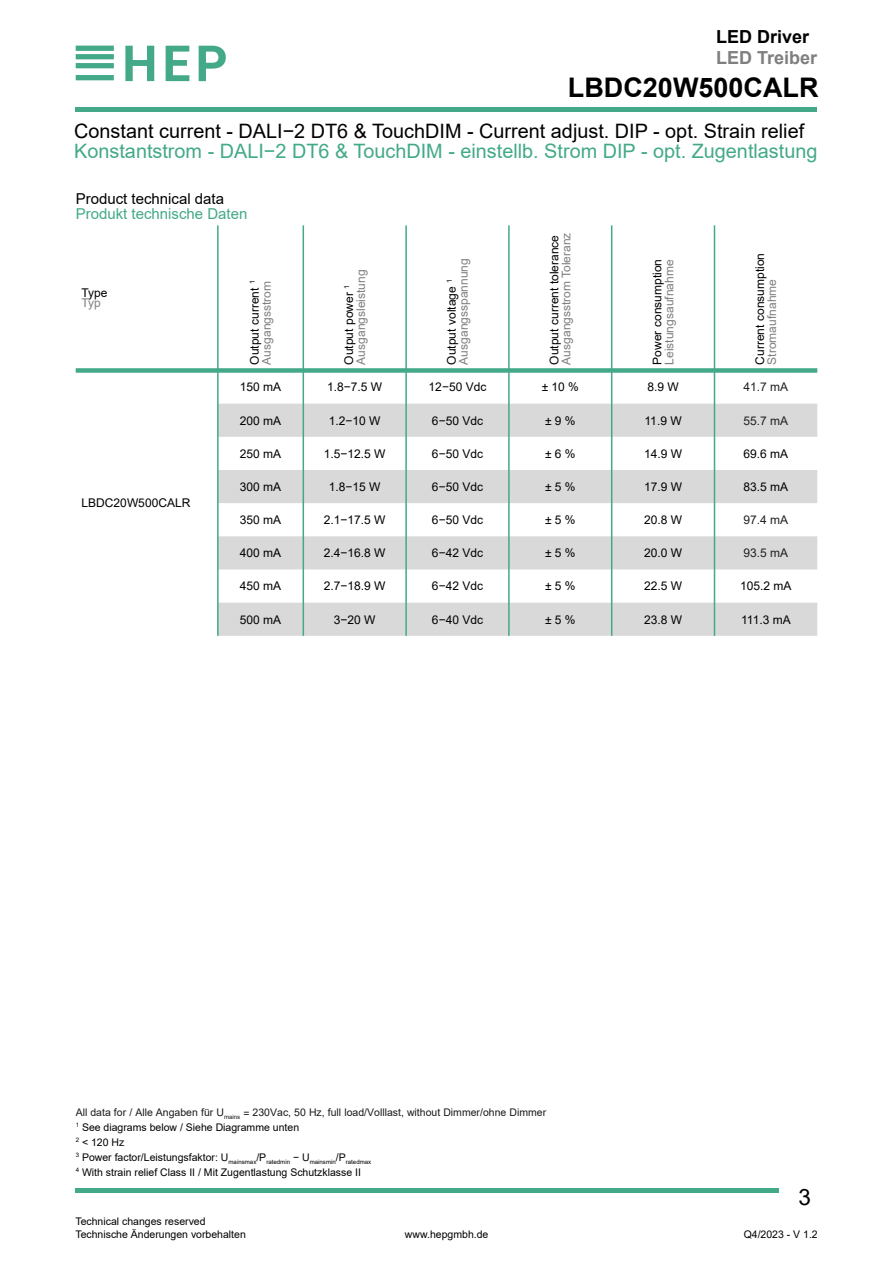
<style>
.page{position:relative;width:893px;height:1263px;background:#fff}
.page>*{position:absolute;margin:0;border:0;box-sizing:border-box;transform-origin:0 0}
.t1{font:700 27px "Arial";color:#000}
.t2{font:22.5px "Arial";color:#000}
.t3{font:19.8px "Arial";color:#000}
.t4{font:19.8px "Arial";color:#43a988}
.t5{font:700 18px "Arial";color:#7f7f7f}
.t6{font:700 18px "Arial";color:#000}
.t7{font:15px "Arial";color:#43a988}
.t8{font:15px "Arial";color:#000}
.t9{font:12px/12px "Arial";color:#000}
.t10{font:12px/12px "Arial";color:#7f7f7f}
.t11{font:12px "Arial";color:#231f20}
.t12{font:10.5px/15px "Arial";color:#000}
.s1{color:#7f7f7f}
.s2{color:#000}
.s3{color:#1a1a1a}
</style>
<div class="page">
<hr style="left:76px;top:108px;width:741px;height:4px;background:#43a988">
<hr style="left:76px;top:1189px;width:703px;height:4px;background:#43a988">
<svg style="left:76px;top:75px;width:38px;height:5px"></svg>
<svg style="left:76px;top:46px;width:38px;height:22px"></svg>
<svg style="left:125px;top:46px;width:29px;height:35px"></svg>
<svg style="left:166px;top:46px;width:23px;height:35px"></svg>
<svg style="left:199px;top:46px;width:27px;height:35px"></svg>
<svg style="left:219px;top:404px;width:598px;height:232px;fill:#d9d9d9"></svg>
<hr style="left:217px;top:225px;width:2px;height:411px;background:#43a988">
<hr style="left:303px;top:225px;width:1px;height:411px;background:#43a988">
<hr style="left:405px;top:225px;width:2px;height:411px;background:#43a988">
<hr style="left:508px;top:225px;width:2px;height:411px;background:#43a988">
<hr style="left:611px;top:225px;width:1px;height:411px;background:#43a988">
<hr style="left:714px;top:225px;width:1px;height:411px;background:#43a988">
<div style="left:76px;top:368px;width:741px;height:5px;background:#43a988"></div>
<h3 class="t6" style="left:716px;top:30px;width:95px">LED Driver</h3>
<h3 class="t5" style="left:716px;top:51px;width:103px">LED Treiber</h3>
<h1 class="t1" style="left:568px;top:77px;width:252px">LBDC20W500CALR</h1>
<h3 class="t3" style="left:74px;top:124px;width:732px">Constant current - DALI−2 DT6 &amp; TouchDIM - Current adjust. DIP - opt. Strain relief</h3>
<h3 class="t4" style="left:74px;top:144px;width:745px">Konstantstrom - DALI−2 DT6 &amp; TouchDIM - einstellb. Strom DIP - opt. Zugentlastung</h3>
<p class="t8" style="left:76px;top:193px;width:150px">Product technical data</p>
<p class="t7" style="left:76px;top:208px;width:173px">Produkt technische Daten</p>
<p class="t9" style="left:82px;top:288px;width:28px">Type</p>
<p class="t10" style="left:82px;top:298px;width:21px">Typ</p>
<p class="t9" style="left:250px;top:364px;width:85px;rotate:-90deg">Output current <sup>1<br></sup><span class="s1">Ausgangsstrom</span></p>
<p class="t10" style="left:344px;top:364px;width:96px;rotate:-90deg"><span class="s2">Output power</span> <sup>1<br></sup>Ausgangsleistung</p>
<p class="t10" style="left:447px;top:364px;width:108px;rotate:-90deg"><span class="s2">Output voltage</span> <sup>1<br></sup>Ausgangsspannung</p>
<p class="t9" style="left:549px;top:364px;width:131px;rotate:-90deg">Output current tolerance</p>
<p class="t10" style="left:561px;top:364px;width:133px;rotate:-90deg">Ausgangsstrom Toleranz</p>
<p class="t9" style="left:652px;top:364px;width:107px;rotate:-90deg">Power consumption</p>
<p class="t10" style="left:664px;top:364px;width:106px;rotate:-90deg">Leistungsaufnahme</p>
<p class="t9" style="left:755px;top:364px;width:113px;rotate:-90deg">Current consumption</p>
<p class="t10" style="left:767px;top:364px;width:87px;rotate:-90deg">Stromaufnahme</p>
<p class="t9" style="left:82px;top:498px;width:110px">LBDC20W500CALR</p>
<p class="t9" style="left:240px;top:382px;width:43px">150 mA</p>
<p class="t9" style="left:327px;top:382px;width:57px">1.8−7.5 W</p>
<p class="t9" style="left:429px;top:382px;width:59px">12−50 Vdc</p>
<p class="t9" style="left:542px;top:382px;width:39px">±10%</p>
<p class="t9" style="left:647px;top:382px;width:33px">8.9 W</p>
<p class="t11" style="left:743px;top:383px;width:46px">41.7 mA</p>
<p class="t9" style="left:240px;top:415px;width:43px">200 mA</p>
<p class="t9" style="left:329px;top:415px;width:53px">1.2−10 W</p>
<p class="t9" style="left:432px;top:415px;width:53px">6−50 Vdc</p>
<p class="t9" style="left:545px;top:415px;width:32px">±9%</p>
<p class="t9" style="left:644px;top:415px;width:39px">11.9 W</p>
<p class="t11" style="left:743px;top:416px;width:46px">55.7 mA</p>
<p class="t9" style="left:240px;top:449px;width:43px">250 mA</p>
<p class="t9" style="left:324px;top:449px;width:63px">1.5−12.5 W</p>
<p class="t9" style="left:432px;top:449px;width:53px">6−50 Vdc</p>
<p class="t9" style="left:545px;top:449px;width:32px">±6%</p>
<p class="t9" style="left:644px;top:449px;width:40px">14.9 W</p>
<p class="t9" style="left:743px;top:449px;width:46px">69.6 mA</p>
<p class="t9" style="left:240px;top:482px;width:43px">300 mA</p>
<p class="t9" style="left:329px;top:482px;width:53px">1.8−15 W</p>
<p class="t9" style="left:432px;top:482px;width:53px">6−50 Vdc</p>
<p class="t9" style="left:545px;top:482px;width:32px">±5%</p>
<p class="t9" style="left:644px;top:482px;width:40px">17.9 W</p>
<p class="t9" style="left:743px;top:482px;width:46px">83.5 mA</p>
<p class="t9" style="left:240px;top:515px;width:43px">350 mA</p>
<p class="t9" style="left:324px;top:515px;width:63px">2.1−17.5 W</p>
<p class="t9" style="left:432px;top:515px;width:53px">6−50 Vdc</p>
<p class="t9" style="left:545px;top:515px;width:32px">±5%</p>
<p class="t9" style="left:644px;top:515px;width:40px">20.8 W</p>
<p class="t11" style="left:743px;top:515px;width:46px">97.4 mA</p>
<p class="t9" style="left:240px;top:548px;width:43px">400 mA</p>
<p class="t9" style="left:324px;top:548px;width:63px">2.4−16.8 W</p>
<p class="t9" style="left:432px;top:548px;width:53px">6−42 Vdc</p>
<p class="t9" style="left:545px;top:548px;width:32px">±5%</p>
<p class="t9" style="left:644px;top:548px;width:40px">20.0 W</p>
<p class="t11" style="left:743px;top:548px;width:46px">93.5 mA</p>
<p class="t9" style="left:240px;top:581px;width:43px">450 mA</p>
<p class="t9" style="left:324px;top:581px;width:63px">2.7−18.9 W</p>
<p class="t9" style="left:432px;top:581px;width:53px">6−42 Vdc</p>
<p class="t9" style="left:545px;top:581px;width:32px">±5%</p>
<p class="t9" style="left:644px;top:581px;width:40px">22.5 W</p>
<p class="t9" style="left:740px;top:581px;width:53px">105.2 mA</p>
<p class="t9" style="left:240px;top:614px;width:43px">500 mA</p>
<p class="t9" style="left:334px;top:614px;width:43px">3−20 W</p>
<p class="t9" style="left:432px;top:614px;width:53px">6−40 Vdc</p>
<p class="t9" style="left:545px;top:614px;width:32px">±5%</p>
<p class="t9" style="left:644px;top:614px;width:40px">23.8 W</p>
<p class="t9" style="left:741px;top:614px;width:51px">111.3 mA</p>
<p class="t12" style="left:76px;top:1105px;width:472px"><span class="s3">All data for / Alle Angaben für U</span><sub>mains</sub> <span class="s3">= 230Vac, 50 Hz, full load/Volllast, without Dimmer/ohne Dimmer </span><sup>1</sup> See diagrams below / Siehe Diagramme unten<br><sup>2</sup> &lt; 120 Hz<br><sup>3</sup> Power factor/Leistungsfaktor: U<sub>mainsmax</sub>/P<sub>ratedmin</sub> − U<sub>mainsmin</sub>/P<sub>ratedmax<br></sub><sup>4</sup> With strain relief Class II / Mit Zugentlastung Schutzklasse II</p>
<p class="t12" style="left:75px;top:1216px;width:172px;line-height:12.6px">Technical changes reserved<br>Technische Änderungen vorbehalten</p>
<p class="t12" style="left:405px;top:1227px;width:85px">www.hepgmbh.de</p>
<h2 class="t2" style="left:798px;top:1188px;width:14px">3</h2>
<p class="t12" style="left:744px;top:1227px;width:76px">Q4/2023 - V 1.2</p>
</div>
